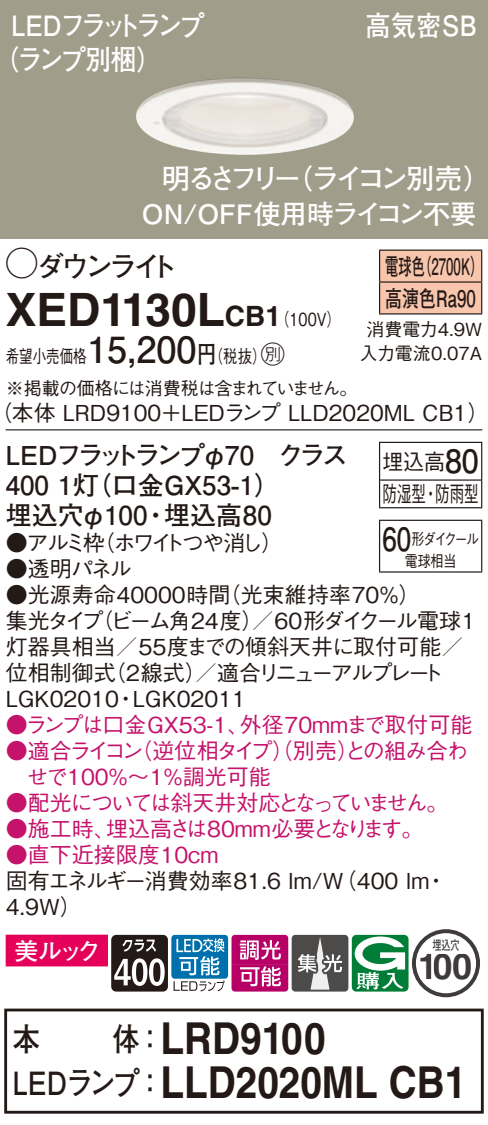
<style>
.page{position:relative;width:488px;height:1125px;background:#fff}
.page>*{position:absolute;margin:0;border:0;box-sizing:border-box;transform-origin:0 0}
.t1{font:700 46px "Helvetica LT Std";color:#231916}
.t2{font:700 44px/44px "Helvetica LT Std";color:#231916;scale:.88 1}
.t3{font:700 36px "Helvetica LT Std";color:#3e3a39}
.t4{font:700 32px "Futo Go B101 Pro";color:#231916;scale:.85 1}
.t5{font:700 28px/34px "Futo Go B101 Pro";letter-spacing:-.12em;color:#fff;scale:.9 1}
.t6{font:700 28px "Futo Go B101 Pro";letter-spacing:-.185em;color:#fff}
.t7{font:700 28px "Futo Go B101 Pro";letter-spacing:-.15em;color:#231916}
.t8{font:700 26.8px "Futo Go B101 Pro";letter-spacing:-.005em;color:#fff}
.t9{font:700 26px/30px "Futo Go B101 Pro";color:#231916}
.t10{font:24px "Futo Go B101 Pro Bold 90 pv RKSJ H";color:#fff}
.t11{font:700 22.8px/32px "Futo Go B101 Pro";color:#231916;scale:.58 1}
.t12{font:500 22px/26px "Gothic BBB Pro";color:#231916}
.t13{font:500 22px "Gothic BBB Pro";color:#c5126b}
.t14{font:500 22px/26px "Gothic BBB Pro";letter-spacing:-.045em;color:#c5126b}
.t15{font:500 22px "Gothic BBB Pro";letter-spacing:-.11em;color:#c5126b}
.t16{font:500 22px "Gothic BBB Pro";letter-spacing:-.16em;color:#231916}
.t17{font:500 22px/32.8px "Gothic BBB Pro";color:#231916;scale:.95 1}
.t18{font:500 18px/31.6px "Gothic BBB Pro";letter-spacing:-.035em;color:#231916;scale:.75 1}
.t19{font:500 18px/24px "Gothic BBB Pro";color:#231916;text-align:center}
.t20{font:500 16px/22px "Gothic BBB Pro";letter-spacing:-.11em;color:#231916;text-align:center;scale:.81 1}
.t21{font:13.2px "Futo Go B101 Pro Bold 90 pv RKSJ H";color:#3f3b3a;scale:.7 1}
.s1{font-family:"Ford Classification 1";font-weight:400;font-size:32px}
.s2{font-size:28px}
.s3{font-family:"Gothic BBB Pro";font-weight:500;font-size:18px}
.s4{font-family:"Futo Go B101 Pro";font-weight:700;font-size:36px}
.s5{font-family:"Futo Go B101 Pro";font-weight:700;font-size:24px}
.s6{font-family:"Ford Classification 1";font-weight:400;font-size:24px}
.s7{font-family:"Futo Go B101 Pro";font-weight:700;font-size:32px}
.s8{color:#251b18}
.s9{font-family:"Futo Go B101 Pro";font-size:32px}
</style>
<div class="page">
<div style="left:0;top:0;width:488px;height:238px;background:#a19d8b"></div>
<img style="left:136px;top:78px;width:218px;height:77px">
<div style="left:380px;top:251px;width:101px;height:62px;background:#f8c6ad"></div>
<hr style="left:379px;top:249px;width:103px;height:2px;background:#231916">
<hr style="left:379px;top:251px;width:1px;height:30px;background:#231916">
<hr style="left:481px;top:251px;width:1px;height:30px;background:#231916">
<hr style="left:379px;top:281px;width:103px;height:2px;background:#231916">
<hr style="left:379px;top:283px;width:1px;height:30px;background:#231916">
<hr style="left:481px;top:283px;width:1px;height:30px;background:#231916">
<hr style="left:379px;top:313px;width:103px;height:1px;background:#231916">
<hr style="left:6px;top:429px;width:476px;height:1px;background:#231916">
<hr style="left:379px;top:443px;width:1px;height:37px;background:#231916">
<svg style="left:379px;top:480px;width:1px;height:27px"></svg>
<hr style="left:379px;top:442px;width:103px;height:1px;background:#231916">
<hr style="left:380px;top:479px;width:101px;height:2px;background:#231916">
<hr style="left:481px;top:443px;width:1px;height:37px;background:#231916">
<svg style="left:481px;top:480px;width:1px;height:27px"></svg>
<hr style="left:379px;top:507px;width:103px;height:1px;background:#231916">
<hr style="left:379px;top:521px;width:1px;height:50px;background:#231916">
<hr style="left:379px;top:519px;width:103px;height:2px;background:#231916">
<hr style="left:481px;top:521px;width:1px;height:50px;background:#231916">
<hr style="left:379px;top:571px;width:103px;height:1px;background:#231916">
<div style="left:171px;top:934px;width:57px;height:44px;background:#0070ac;border-radius:3px"></div>
<svg style="left:6px;top:934px;width:218px;height:57px"></svg>
<svg style="left:231px;top:929px;width:249px;height:68px"></svg>
<div style="left:4px;top:1008px;width:479px;height:105px;border:3px solid #231916"></div>
<p class="t5" style="left:-7px;top:5px;width:236px;text-indent:18px">LEDフラットランプ（ランプ別梱）</p>
<p class="t5" style="left:365px;top:5px;width:125px">高気密SB</p>
<p class="t6" style="left:162px;top:156px;width:330px">明るさフリー（ライコン別売）</p>
<p class="t8" style="left:142px;top:192px;width:336px">ON/OFF使用時ライコン不要</p>
<p class="t7" style="left:6px;top:244px;width:174px"><span class="s1">A</span>ダウンライト</p>
<h1 class="t1" style="left:6px;top:281px;width:337px">XED1130L<span class="s2">CB1</span><span class="s3">（100V）</span></h1>
<p class="t18" style="left:6px;top:338px;width:470px">希望小売価格<span class="s4">15,200</span><span class="s5">円</span>（税抜）<span class="s6">C<br></span>※掲載の価格には消費税は含まれていません。</p>
<p class="t12" style="left:-10px;top:397px;width:500px">（本体 LRD9100＋LEDランプ LLD2020ML CB1）</p>
<p class="t11" style="left:385px;top:247px;width:171px">電球色（2700K）高演色Ra90</p>
<p class="t19" style="left:359px;top:315px;width:124px">消費電力4.9W入力電流0.07A</p>
<p class="t9" style="left:6px;top:436px;width:343px">LEDフラットランプφ70　クラス<br>400 1灯（口金GX53-1）<br>埋込穴φ100・埋込高80</p>
<p class="t16" style="left:6px;top:525px;width:279px">●アルミ枠（ホワイトつや消し）</p>
<p class="t12" style="left:6px;top:553px;width:128px">●透明パネル</p>
<p class="t12" style="left:6px;top:579px;width:471px">●光源寿命40000時間（光束維持率70％）<br>集光タイプ（ビーム角24度）／60形ダイクール電球1灯器具相当／55度までの傾斜天井に取付可能／位相制御式（2線式）／適合リニューアルプレート<br>LGK02010・LGK02011</p>
<p class="t13" style="left:6px;top:707px;width:468px">●ランプは口金GX53-1、外径70mmまで取付可能</p>
<p class="t14" style="left:27px;top:735px;width:443px;text-indent:-21px">●適合ライコン（逆位相タイプ）（別売）との組み合わせで100％〜1％調光可能</p>
<p class="t15" style="left:6px;top:785px;width:444px">●配光については斜天井対応となっていません。</p>
<p class="t13" style="left:6px;top:811px;width:419px">●施工時、埋込高さは80mm必要となります。</p>
<p class="t13" style="left:6px;top:837px;width:214px">●直下近接限度10cm</p>
<p class="t12" style="left:6px;top:865px;width:443px">固有エネルギー消費効率81.6 lm/W（400 lm・<br>4.9W）</p>
<p class="t17" style="left:382px;top:442px;width:103px">埋込高<span class="s7">80</span>防湿型・防雨型</p>
<p class="t20" style="left:382px;top:526px;width:121px"><span class="s7">60</span>形ダイクール電球相当</p>
<p class="t10" style="left:14px;top:931px;width:88px">美ルック</p>
<p class="t21" style="left:432px;top:934px;width:41px">埋込穴</p>
<h3 class="t3" style="left:417px;top:944px;width:56px"><span class="s8">1</span>00</h3>
<h2 class="t2" style="left:13px;top:1015px;width:516px;text-indent:100px"><span class="s9">体：</span>LRD9100<br><span class="s9">LEDランプ：</span>LLD2020ML CB1</h2>
<h3 class="t4" style="left:13px;top:1013px;width:34px">本</h3>
</div>
